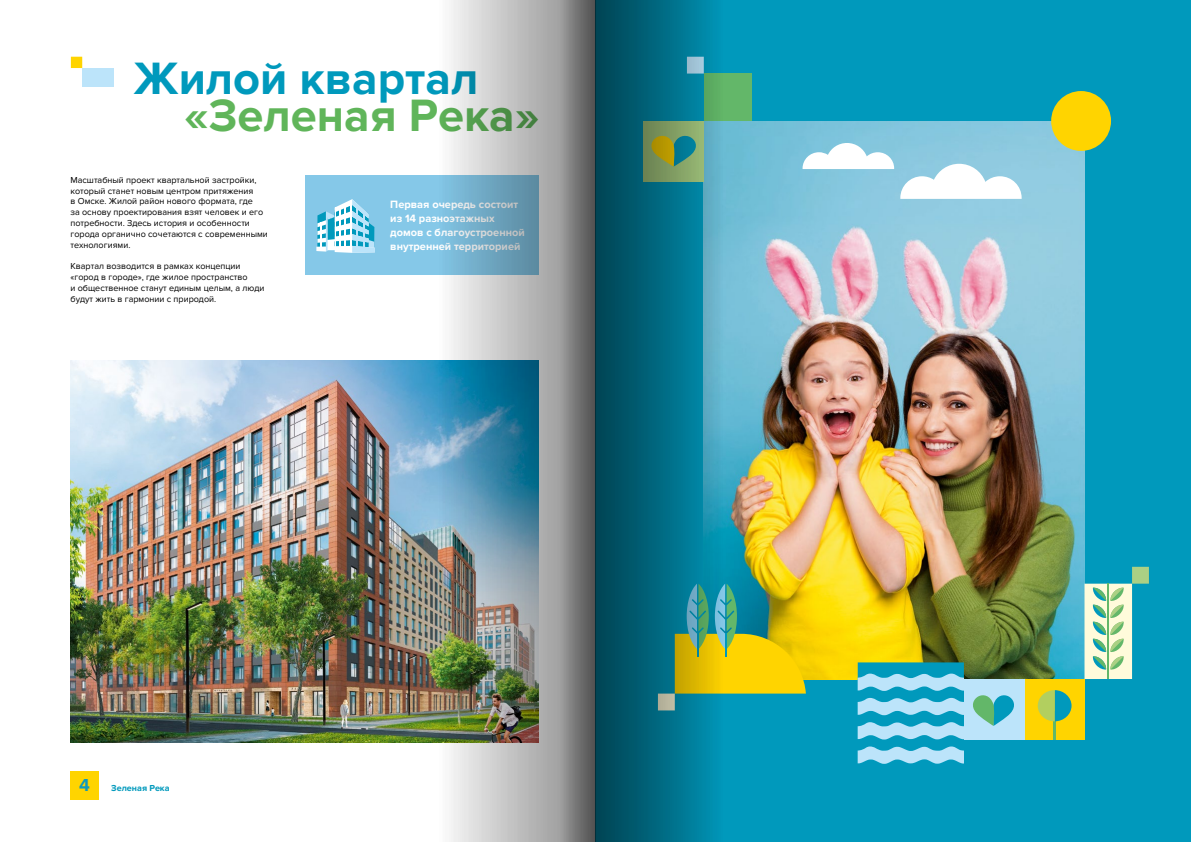
<style>
.page{position:relative;width:1191px;height:842px;background:#fff}
.page>*{position:absolute;margin:0;border:0;box-sizing:border-box;transform-origin:0 0}
.t1{font:700 47px "Proxima Nova";color:#60b55a}
.t2{font:700 47px "Proxima Nova";color:#0099bc}
.t3{font:700 11px/14px "Proxima Nova";color:#fff}
.t4{font:9px/10.8px "Proxima Nova";color:#000}
.t5{font:700 9px "Proxima Nova";color:#0099bc}
.s1{font-size:18px;color:#0f99bc}
</style>
<div class="page">
<div style="left:305px;top:176px;width:234px;height:99px;background:#85c8e8"></div>
<svg style="left:316px;top:203px;width:28px;height:50px"></svg>
<hr style="left:334px;top:208px;width:1px;height:42px;background:#fff">
<hr style="left:338px;top:207px;width:2px;height:43px;background:#fff">
<hr style="left:320px;top:223px;width:2px;height:27px;background:#fff">
<div style="left:595px;top:0;width:596px;height:842px;background:#0099bc"></div>
<img style="left:847px;top:121px;width:237px;height:558px">
<div style="left:1024px;top:679px;width:60px;height:60px;background:#ffd400"></div>
<div style="left:964px;top:679px;width:60px;height:60px;background:#bce4fa"></div>
<svg style="left:973px;top:695px;width:41px;height:31px"></svg>
<div style="left:1051px;top:91px;width:60px;height:60px;background:#ffd400;border-radius:50%"></div>
<svg style="left:900px;top:164px;width:121px;height:35px"></svg>
<svg style="left:847px;top:143px;width:47px;height:26px"></svg>
<svg style="left:1084px;top:567px;width:65px;height:112px"></svg>
<hr style="left:1053px;top:711px;width:3px;height:28px;background:#63b769">
<svg style="left:1037px;top:690px;width:34px;height:31px"></svg>
<div style="left:82px;top:68px;width:31px;height:18px;background:#bce4fa"></div>
<svg style="left:71px;top:57px;width:11px;height:11px"></svg>
<img style="left:70px;top:360px;width:274px;height:383px">
<svg style="left:857px;top:662px;width:107px;height:102px"></svg>
<div style="left:70px;top:771px;width:29px;height:28px;background:#ffd400"></div>
<img style="left:344px;top:0;width:194px;height:842px">
<div style="left:538px;top:0;width:58px;height:842px;background:linear-gradient(to right,#bfbfbf,#555)"></div>
<svg style="left:596px;top:0;width:251px;height:842px"></svg>
<h1 class="t2" style="left:134px;top:51px;width:346px">Жилой квартал</h1>
<h1 class="t1" style="left:184px;top:88px;width:357px">«Зеленая Река»</h1>
<p class="t4" style="left:70px;top:175px;width:199px">Масштабный проект квартальной застройки, который станет новым центром притяжения<br>в Омске. Жилой район нового формата, где<br>за основу проектирования взят человек и его потребности. Здесь история и особенности города органично сочетаются с современными технологиями.</p>
<p class="t4" style="left:70px;top:261px;width:195px">Квартал возводится в рамках концепции «город в городе», где жилое пространство<br>и общественное станут единым целым, а люди будут жить в гармонии с природой.</p>
<p class="t3" style="left:390px;top:197px;width:136px">Первая очередь состоит из 14 разноэтажных домов с благоустроенной внутренней территорией</p>
<p class="t5" style="left:79px;top:783px;width:92px"><span class="s1">4</span> Зеленая Река</p>
</div>
